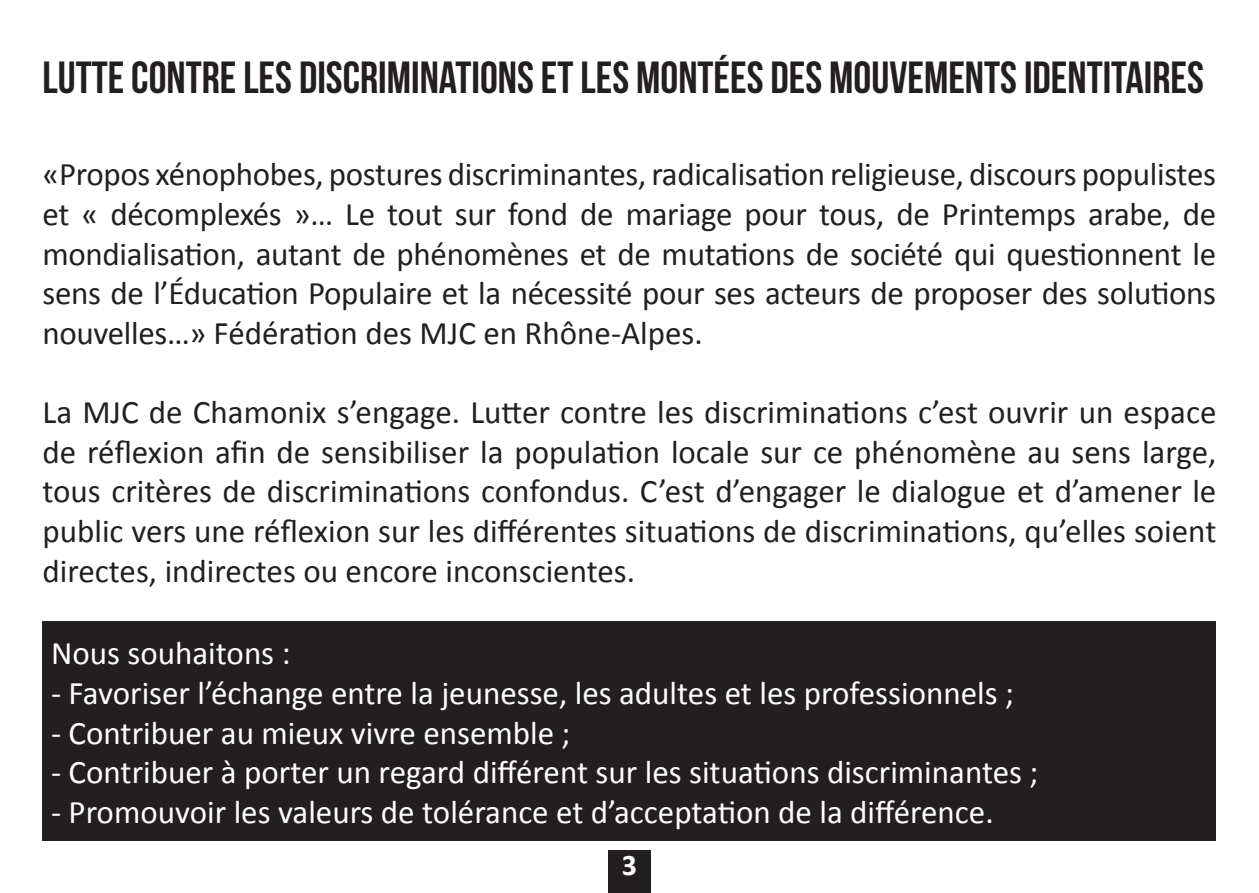
<style>
.page{position:relative;width:1259px;height:893px;background:#fff}
.page>*{position:absolute;margin:0;border:0;box-sizing:border-box;transform-origin:0 0}
.t1{font:45px "Bebas Neue";color:#231f20}
.t2{font:33px/39.6px "Calibri";color:#231f20;text-align:justify}
.t3{font:33px "Calibri";color:#fff}
.t4{font:700 30px "Calibri";color:#fff}
</style>
<div class="page">
<div style="left:608px;top:850px;width:43px;height:43px;background:#231f20"></div>
<div style="left:43px;top:621px;width:1173px;height:220px;background:#231f20"></div>
<h1 class="t1" style="left:43px;top:53px;width:1163px">LUTTE CONTRE LES DISCRIMINATIONS ET LES MONTÉES DES MOUVEMENTS IDENTITAIRES</h1>
<p class="t2" style="left:43px;top:154px;width:1175px">«Propos xénophobes, postures discriminantes, radicalisation religieuse, discours populistes et « décomplexés »… Le tout sur fond de mariage pour tous, de Printemps arabe, de mondialisation, autant de phénomènes et de mutations de société qui questionnent le sens de l’Éducation Populaire et la nécessité pour ses acteurs de proposer des solutions nouvelles…» Fédération des MJC en Rhône-Alpes.</p>
<p class="t2" style="left:43px;top:391px;width:1175px">La MJC de Chamonix s’engage. Lutter contre les discriminations c’est ouvrir un espace de réflexion afin de sensibiliser la population locale sur ce phénomène au sens large, tous critères de discriminations confondus. C’est d’engager le dialogue et d’amener le public vers une réflexion sur les différentes situations de discriminations, qu’elles soient directes, indirectes ou encore inconscientes.</p>
<p class="t3" style="left:51px;top:630px;width:241px">Nous souhaitons :</p>
<p class="t3" style="left:51px;top:670px;width:964px">- Favoriser l’échange entre la jeunesse, les adultes et les professionnels ;</p>
<p class="t3" style="left:51px;top:710px;width:521px">- Contribuer au mieux vivre ensemble ;</p>
<p class="t3" style="left:51px;top:749px;width:989px">- Contribuer à porter un regard différent sur les situations discriminantes ;</p>
<p class="t3" style="left:51px;top:789px;width:944px">- Promouvoir les valeurs de tolérance et d’acceptation de la différence.</p>
<p class="t4" style="left:622px;top:844px;width:17px">3</p>
</div>
